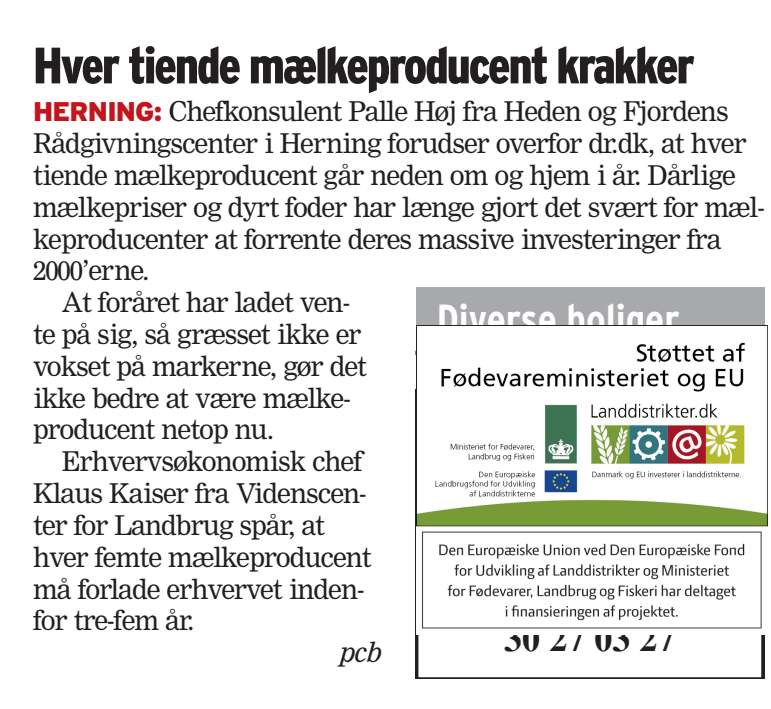
<style>
.page{position:relative;width:771px;height:709px;background:#fff}
.page>*{position:absolute;margin:0;border:0;box-sizing:border-box;transform-origin:0 0}
.t1{font:900 condensed 50.8px "AS Interstate";letter-spacing:-.04em;color:#231f20}
.t2{font:700 condensed 42px "AS Interstate";color:#fff}
.t3{font:700 36px "Times";color:#231f20}
.t4{font:26.8px "Nimrod";letter-spacing:-.04em;color:#231f20}
.t5{font:italic 26.8px "Nimrod";color:#231f20}
.s1{font-family:"AS Interstate";font-weight:900;color:#c4151c}
</style>
<div class="page">
<div style="left:416px;top:287px;width:348px;height:67px;background:#a7a9ac"></div>
<svg style="left:416px;top:635px;width:348px;height:43px"></svg>
<img style="left:416px;top:325px;width:351px;height:304px">
<h1 class="t1" style="left:33px;top:47px;width:663px">Hver tiende mælkeproducent krakker</h1>
<p class="t4" style="left:33px;top:100px;width:696px"><span class="s1">HERNING:</span> Chefkonsulent Palle Høj fra Heden og Fjordens</p>
<p class="t4" style="left:33px;top:132px;width:714px">Rådgivningscenter i Herning forudser overfor dr.dk, at hver</p>
<p class="t4" style="left:33px;top:164px;width:704px">tiende mælkeproducent går neden om og hjem i år. Dårlige</p>
<p class="t4" style="left:33px;top:195px;width:733px">mælkepriser og dyrt foder har længe gjort det svært for mæl-</p>
<p class="t4" style="left:33px;top:227px;width:689px">keproducenter at forrente deres massive investeringer fra</p>
<p class="t4" style="left:33px;top:259px;width:118px">2000’erne.</p>
<p class="t4" style="left:62px;top:291px;width:290px">At foråret har ladet ven-</p>
<p class="t4" style="left:33px;top:323px;width:330px">te på sig, så græsset ikke er</p>
<p class="t4" style="left:33px;top:354px;width:335px">vokset på markerne, gør det</p>
<p class="t4" style="left:33px;top:386px;width:319px">ikke bedre at være mælke-</p>
<p class="t4" style="left:33px;top:418px;width:242px">producent netop nu.</p>
<p class="t4" style="left:62px;top:450px;width:302px">Erhvervsøkonomisk chef</p>
<p class="t4" style="left:33px;top:482px;width:335px">Klaus Kaiser fra Videnscen-</p>
<p class="t4" style="left:33px;top:513px;width:293px">ter for Landbrug spår, at</p>
<p class="t4" style="left:33px;top:545px;width:340px">hver femte mælkeproducent</p>
<p class="t4" style="left:33px;top:577px;width:333px">må forlade erhvervet inden-</p>
<p class="t4" style="left:33px;top:609px;width:163px">for tre-fem år.</p>
<p class="t5" style="left:340px;top:636px;width:44px">pcb</p>
<h2 class="t2" style="left:436px;top:303px;width:244px">Diverse boliger</h2>
<h3 class="t3" style="left:504px;top:625px;width:172px">30 27 03 27</h3>
</div>
